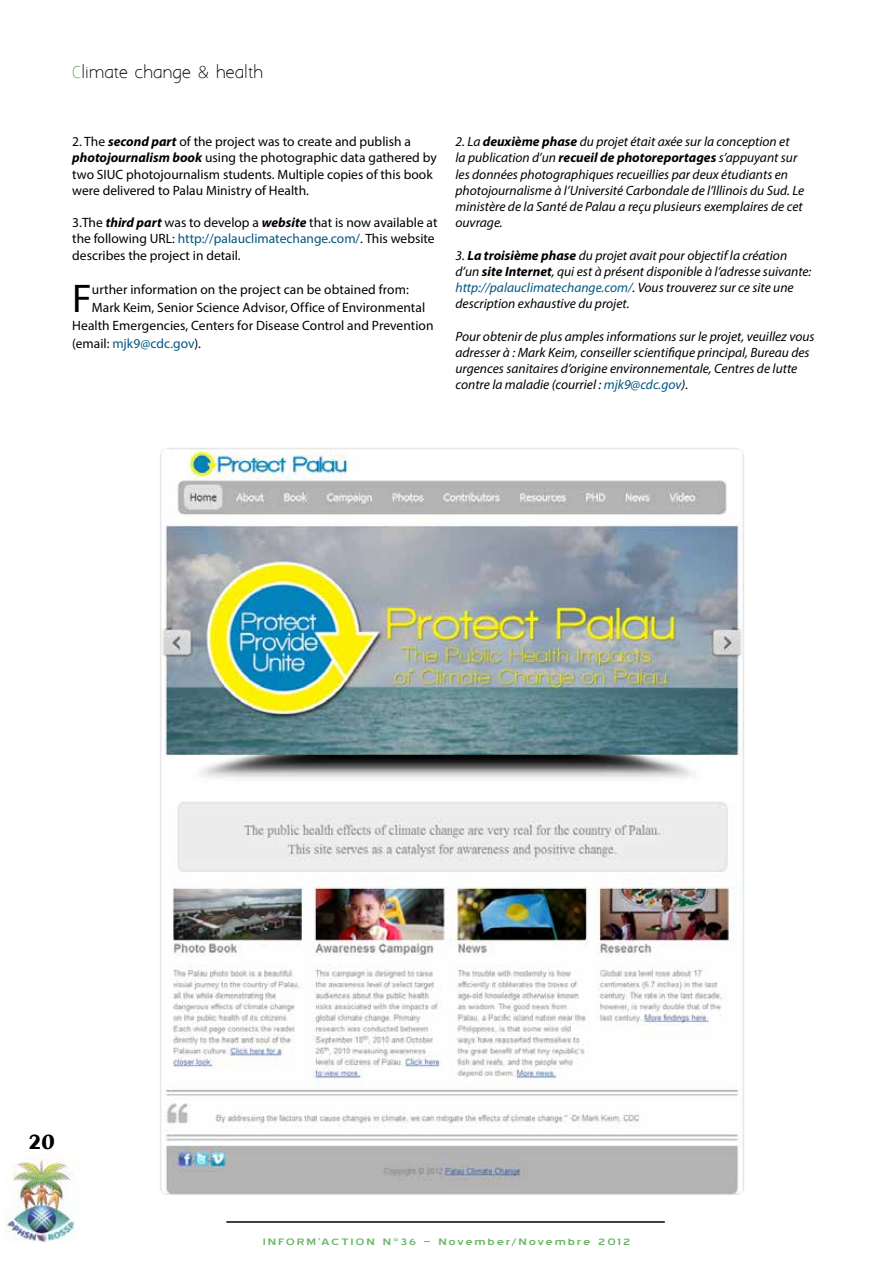
<style>
.page{position:relative;width:893px;height:1263px;background:#fff}
.page>*{position:absolute;margin:0;border:0;box-sizing:border-box;transform-origin:0 0}
.t1{font:40.2px "Myriad Pro";color:#000}
.t2{font:700 21.6px "Exotic 350 BT";color:#000}
.t3{font:15px "Aaargh Normal";color:#000}
.t4{font:italic 13.5px/16.2px "Myriad Pro";color:#000}
.t5{font:13.5px/16.2px "Myriad Pro";color:#000}
.t6{font:13.5px "Myriad Pro";color:#005581}
.t7{font:9px "Blue Highway";letter-spacing:.14em;color:#65b460;scale:1.5 1}
.s1{color:#65b460}
.s2{font-weight:700;font-style:italic}
.s3{color:#005581}
.s4{color:#000}
.s5{font-weight:700}
</style>
<div class="page">
<hr style="left:226px;top:1221px;width:439px;height:2px;background:#000">
<img style="left:5px;top:1154px;width:70px;height:88px">
<img style="left:160px;top:448px;width:584px;height:747px">
<p class="t3" style="left:72px;top:64px;width:192px"><span class="s1">C</span>limate change &amp; health</p>
<p class="t5" style="left:72px;top:133px;width:366px">2. The <span class="s2">second part</span> of the project was to create and publish a <span class="s2">photojournalism book</span> using the photographic data gathered by two SIUC photojournalism students. Multiple copies of this book were delivered to Palau Ministry of Health.</p>
<p class="t5" style="left:72px;top:214px;width:367px">3.The <span class="s2">third part</span> was to develop a <span class="s2">website</span> that is now available at the following URL: <span class="s3">http://palauclimatechange.com/</span>. This website describes the project in detail.</p>
<h1 class="t1" style="left:72px;top:274px;width:21px">F</h1>
<p class="t5" style="left:92px;top:281px;width:318px">urther information on the project can be obtained from:</p>
<p class="t5" style="left:92px;top:299px;width:335px">Mark Keim, Senior Science Advisor, Office of Environmental</p>
<p class="t5" style="left:72px;top:317px;width:363px">Health Emergencies, Centers for Disease Control and Prevention</p>
<p class="t6" style="left:72px;top:335px;width:130px"><span class="s4">(email:</span> mjk9@cdc.gov<span class="s4">).</span></p>
<p class="t4" style="left:455px;top:133px;width:350px">2. La <span class="s5">deuxième phase</span> du projet était axée sur la conception et<br>la publication d’un <span class="s5">recueil de photoreportages</span> s’appuyant sur les données photographiques recueillies par deux étudiants en photojournalisme à l’Université Carbondale de l’Illinois du Sud. Le ministère de la Santé de Palau a reçu plusieurs exemplaires de cet ouvrage.</p>
<p class="t4" style="left:455px;top:247px;width:357px">3. <span class="s5">La troisième phase</span> du projet avait pour objectif la création d’un <span class="s5">site Internet</span>, qui est à présent disponible à l’adresse suivante: <span class="s3">http://palauclimatechange.com/</span>. Vous trouverez sur ce site une description exhaustive du projet.</p>
<p class="t4" style="left:455px;top:328px;width:361px">Pour obtenir de plus amples informations sur le projet, veuillez vous adresser à : Mark Keim, conseiller scientifique principal, Bureau des urgences sanitaires d’origine environnementale, Centres de lutte contre la maladie (courriel : <span class="s3">mjk9@cdc.gov</span>).</p>
<h2 class="t2" style="left:29px;top:1128px;width:27px">20</h2>
<p class="t7" style="left:263px;top:1237px;width:246px">INFORM’ACTION N°36 – November/Novembre 2012</p>
</div>
